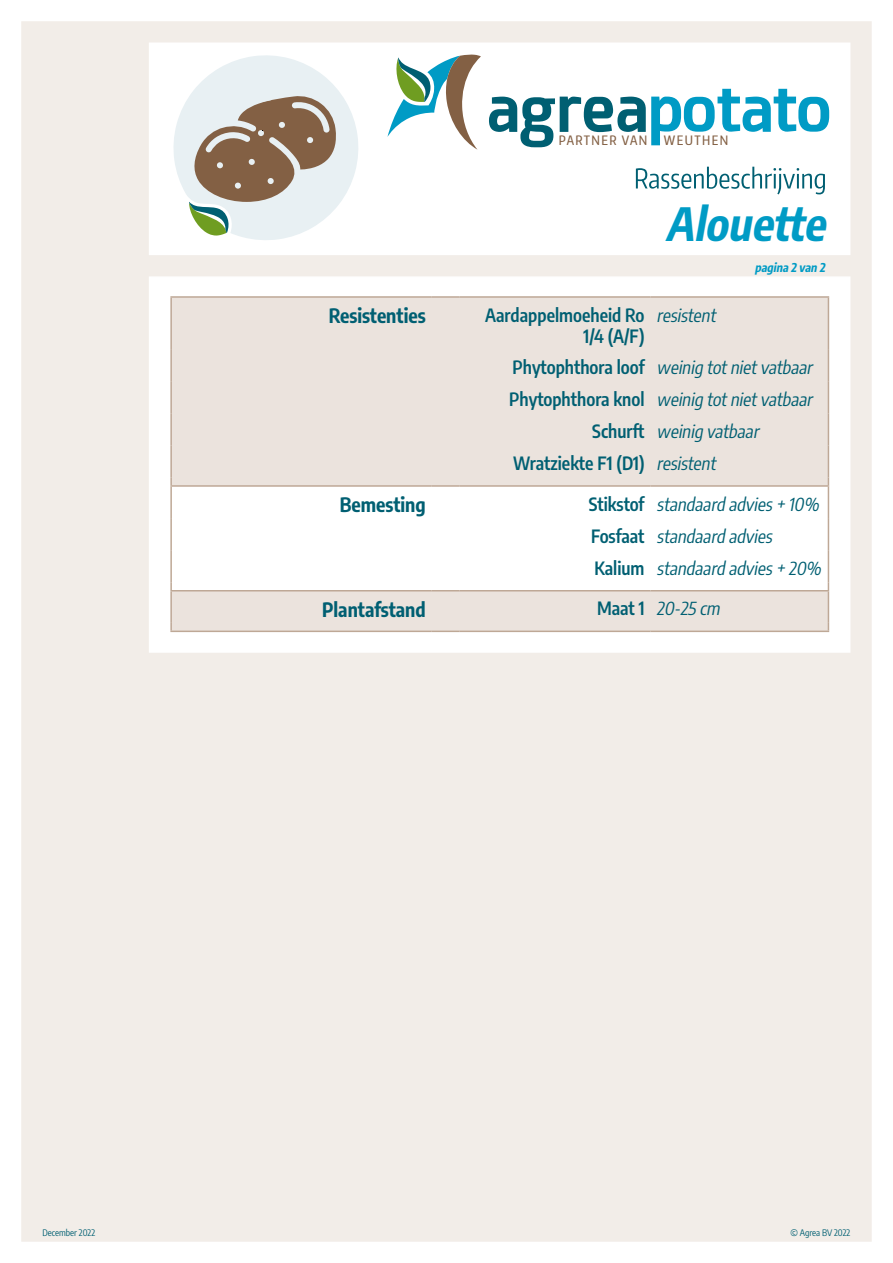
<style>
.page{position:relative;width:893px;height:1263px;background:#fff}
.page>*{position:absolute;margin:0;border:0;box-sizing:border-box;transform-origin:0 0}
.t1{font:italic 700 45px "Encode Sans Condensed";color:#009bc5}
.t2{font:700 19.5px "Encode Sans Condensed";color:#005f72}
.t3{font:italic 18px/32.1px "Encode Sans Condensed";color:#005f72}
.t4{font:600 18px/21.6px "Encode Sans Condensed";color:#005f72;text-align:right}
.t5{font:500 12.9px "Encode Sans Compressed";letter-spacing:.11em;color:#836044}
.t6{font:italic 700 12px "Encode Sans Condensed";color:#009bc5}
.t7{font:9px "Encode Sans Condensed";color:#005f72}
.s1{font-weight:600;font-style:normal}
.s2{font-weight:400;font-style:italic}
</style>
<div class="page">
<div style="left:21px;top:21px;width:851px;height:1221px;background:#f2ede8"></div>
<div style="left:149px;top:43px;width:701px;height:212px;background:#fff"></div>
<svg style="left:173px;top:55px;width:185px;height:185px"></svg>
<svg style="left:387px;top:54px;width:94px;height:96px"></svg>
<svg style="left:489px;top:89px;width:340px;height:58px"></svg>
<div style="left:149px;top:276px;width:701px;height:377px;background:#fff"></div>
<svg style="left:636px;top:167px;width:189px;height:27px"></svg>
<svg style="left:172px;top:298px;width:656px;height:333px;fill:#ebe3dd"></svg>
<hr style="left:170px;top:296px;width:262px;height:2px;background:#bea896">
<hr style="left:170px;top:298px;width:2px;height:51px;background:#bea896">
<hr style="left:432px;top:296px;width:27px;height:2px;background:#bea896">
<hr style="left:459px;top:296px;width:192px;height:2px;background:#bea896">
<hr style="left:651px;top:296px;width:178px;height:2px;background:#bea896">
<hr style="left:828px;top:298px;width:1px;height:51px;background:#bea896">
<hr style="left:170px;top:349px;width:2px;height:32px;background:#bea896">
<hr style="left:828px;top:349px;width:1px;height:32px;background:#bea896">
<hr style="left:170px;top:381px;width:2px;height:32px;background:#bea896">
<hr style="left:828px;top:381px;width:1px;height:32px;background:#bea896">
<hr style="left:170px;top:413px;width:2px;height:32px;background:#bea896">
<hr style="left:828px;top:413px;width:1px;height:32px;background:#bea896">
<hr style="left:170px;top:445px;width:2px;height:32px;background:#bea896">
<hr style="left:828px;top:445px;width:1px;height:32px;background:#bea896">
<svg style="left:170px;top:477px;width:2px;height:8px"></svg>
<hr style="left:170px;top:485px;width:262px;height:2px;background:#bea896">
<hr style="left:170px;top:487px;width:2px;height:31px;background:#bea896">
<hr style="left:432px;top:485px;width:27px;height:2px;background:#bea896">
<hr style="left:459px;top:485px;width:192px;height:2px;background:#bea896">
<hr style="left:651px;top:485px;width:178px;height:2px;background:#bea896">
<hr style="left:828px;top:487px;width:1px;height:31px;background:#bea896">
<hr style="left:170px;top:518px;width:2px;height:32px;background:#bea896">
<hr style="left:828px;top:518px;width:1px;height:32px;background:#bea896">
<hr style="left:170px;top:550px;width:2px;height:32px;background:#bea896">
<hr style="left:828px;top:550px;width:1px;height:32px;background:#bea896">
<svg style="left:170px;top:582px;width:2px;height:8px"></svg>
<hr style="left:170px;top:590px;width:262px;height:1px;background:#bea896">
<hr style="left:170px;top:591px;width:2px;height:32px;background:#bea896">
<svg style="left:432px;top:590px;width:27px;height:1px"></svg>
<hr style="left:459px;top:590px;width:192px;height:1px;background:#bea896">
<hr style="left:651px;top:590px;width:178px;height:1px;background:#bea896">
<hr style="left:828px;top:591px;width:1px;height:32px;background:#bea896">
<svg style="left:170px;top:623px;width:2px;height:8px"></svg>
<hr style="left:170px;top:631px;width:262px;height:1px;background:#bea896">
<svg style="left:432px;top:631px;width:27px;height:1px"></svg>
<hr style="left:459px;top:631px;width:192px;height:1px;background:#bea896">
<hr style="left:651px;top:631px;width:178px;height:1px;background:#bea896">
<p class="t5" style="left:559px;top:132px;width:90px">PARTNER VAN</p>
<p class="t5" style="left:664px;top:132px;width:66px">WEUTHEN</p>
<h1 class="t1" style="left:666px;top:190px;width:172px">Alouette</h1>
<p class="t6" style="left:755px;top:258px;width:74px">pagina 2 van 2</p>
<p class="t2" style="left:329px;top:301px;width:99px">Resistenties</p>
<p class="t4" style="left:485px;top:303px;width:161px">Aardappelmoeheid Ro<br>1/4 (A/F)</p>
<p class="t3" style="left:657px;top:298px;width:65px">resistent</p>
<p class="t3" style="left:512px;top:350px;width:305px"><span class="s1">P h yto p h t h o ra l o of</span> weinig totnietvatbaar</p>
<p class="t3" style="left:509px;top:382px;width:309px"><span class="s1">P h yto p h t h o ra kn o l</span> weinig totnietvatbaar</p>
<p class="t3" style="left:592px;top:414px;width:172px"><span class="s1">S c h u r ft</span> weinig vatbaar</p>
<p class="t4" style="left:513px;top:451px;width:208px">Wratziekte F1 (D1) <span class="s2">resistent</span></p>
<p class="t2" style="left:340px;top:490px;width:87px">Bemesting</p>
<p class="t3" style="left:589px;top:487px;width:238px"><span class="s1">St i kst of</span> standaard advies+ 10%<br><span class="s1">Fo sfa a t</span> standaard advies<br><span class="s1">Ka l i u m</span> standaard advies+ 20%</p>
<p class="t2" style="left:322px;top:595px;width:105px">Plantafstand</p>
<p class="t3" style="left:597px;top:592px;width:128px"><span class="s1">M a at 1</span> 20-25 cm</p>
<p class="t7" style="left:43px;top:1226px;width:54px">December 2022</p>
<p class="t7" style="left:790px;top:1226px;width:61px">© Agrea BV 2022</p>
</div>
